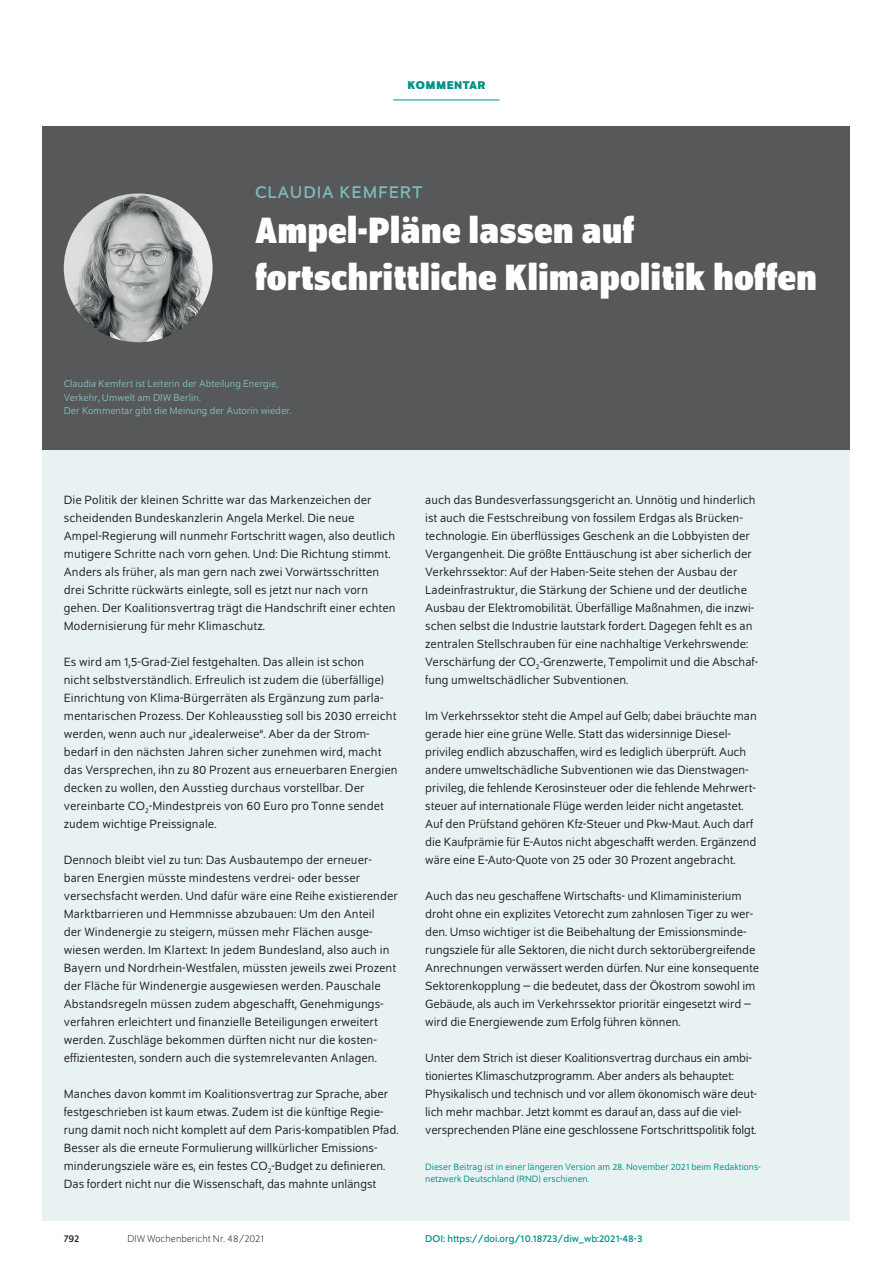
<style>
.page{position:relative;width:893px;height:1263px;background:#fff}
.page>*{position:absolute;margin:0;border:0;box-sizing:border-box;transform-origin:0 0}
.t1{font:700 semi-condensed 39px/46.8px "Schumpeter";color:#fff}
.t2{font:18px "Schumpeter";letter-spacing:.05em;color:#7fbbba}
.t3{font:12.75px/18px "Schumpeter Blond";color:#231f20}
.t4{font:700 12px "Schumpeter";letter-spacing:.04em;color:#009188}
.t5{font:10.5px/13.5px "Schumpeter Blond";color:#7fbbba}
.t6{font:10.5px "Schumpeter";color:#009188}
.t7{font:300 10.5px "Schumpeter";color:#231f20}
.t8{font:10.5px "Schumpeter";color:#231f20}
.t9{font:9.75px/11.7px "Schumpeter Blond";color:#009188}
</style>
<div class="page">
<div style="left:43px;top:126px;width:807px;height:324px;background:#57585a"></div>
<hr style="left:393px;top:100px;width:107px;height:1px;background:#009188">
<img style="left:64px;top:193px;width:149px;height:149px;border-radius:74px">
<div style="left:43px;top:450px;width:807px;height:770px;background:#e9f2f2"></div>
<p class="t4" style="left:407px;top:79px;width:80px">KOMMENTAR</p>
<h2 class="t2" style="left:255px;top:183px;width:169px">CLAUDIA KEMFERT</h2>
<h1 class="t1" style="left:255px;top:207px;width:563px">Ampel-Pläne lassen auf fortschrittliche Klimapolitik hoffen</h1>
<p class="t5" style="left:64px;top:377px;width:229px">Claudia Kemfert ist Leiterin der Abteilung Energie,<br>Verkehr, Umwelt am DIW Berlin.<br>Der Kommentar gibt die Meinung der Autorin wieder.</p>
<p class="t3" style="left:64px;top:491px;width:333px">Die Politik der kleinen Schritte war das Markenzeichen der scheidenden Bundeskanzlerin Angela Merkel. Die neue Ampel-Regierung will nunmehr Fortschritt wagen, also deutlich mutigere Schritte nach vorn gehen. Und: Die Richtung stimmt.<br>Anders als früher, als man gern nach zwei Vorwärtsschritten drei Schritte rückwärts einlegte, soll es jetzt nur nach vorn gehen. Der Koalitionsvertrag trägt die Handschrift einer echten Modernisierung für mehr Klimaschutz.</p>
<p class="t3" style="left:64px;top:653px;width:335px">Es wird am 1,5-Grad-Ziel festgehalten. Das allein ist schon<br>nicht selbstverständlich. Erfreulich ist zudem die (überfällige)<br>Einrichtung von Klima-Bürgerräten als Ergänzung zum parla&shy;mentarischen Prozess. Der Kohleausstieg soll bis 2030 erreicht werden, wenn auch nur „idealerweise“. Aber da der Strom&shy;bedarf in den nächsten Jahren sicher zunehmen wird, macht das Versprechen, ihn zu 80 Prozent aus erneuerbaren Energien decken zu wollen, den Ausstieg durchaus vorstellbar. Der vereinbarte CO<sub>2</sub>-Mindestpreis von 60 Euro pro Tonne sendet zudem wichtige Preissignale.</p>
<p class="t3" style="left:64px;top:851px;width:336px">Dennoch bleibt viel zu tun: Das Ausbautempo der erneuer&shy;baren Energien müsste mindestens verdrei- oder besser versechsfacht werden. Und dafür wäre eine Reihe existierender Marktbarrieren und Hemmnisse abzubauen: Um den Anteil<br>der Windenergie zu steigern, müssen mehr Flächen ausge&shy;wiesen werden. Im Klartext: In jedem Bundesland, also auch in Bayern und Nordrhein-Westfalen, müssten jeweils zwei Prozent der Fläche für Windenergie ausgewiesen werden. Pauschale Abstandsregeln müssen zudem abgeschafft, Genehmigungs&shy;verfahren erleichtert und finanzielle Beteiligungen erweitert werden. Zuschläge bekommen dürften nicht nur die kosten&shy;effizientesten, sondern auch die systemrelevanten Anlagen.</p>
<p class="t3" style="left:64px;top:1085px;width:336px">Manches davon kommt im Koalitionsvertrag zur Sprache, aber festgeschrieben ist kaum etwas. Zudem ist die künftige Regie&shy;rung damit noch nicht komplett auf dem Paris-kompatiblen Pfad.<br>Besser als die erneute Formulierung willkürlicher Emissions&shy;minderungsziele wäre es, ein festes CO<sub>2</sub>-Budget zu definieren.<br>Das fordert nicht nur die Wissenschaft, das mahnte unlängst</p>
<p class="t3" style="left:425px;top:491px;width:334px">auch das Bundesverfassungsgericht an. Unnötig und hinderlich ist auch die Festschreibung von fossilem Erdgas als Brücken&shy;technologie. Ein überflüssiges Geschenk an die Lobbyisten der Vergangenheit. Die größte Enttäuschung ist aber sicherlich der Verkehrssektor: Auf der Haben-Seite stehen der Ausbau der Ladeinfrastruktur, die Stärkung der Schiene und der deutliche Ausbau der Elektromobilität. Überfällige Maßnahmen, die inzwi&shy;schen selbst die Industrie lautstark fordert. Dagegen fehlt es an zentralen Stellschrauben für eine nachhaltige Verkehrswende:<br>Verschärfung der CO<sub>2</sub>-Grenzwerte, Tempolimit und die Abschaf&shy;fung umweltschädlicher Subventionen.</p>
<p class="t3" style="left:425px;top:707px;width:333px">Im Verkehrssektor steht die Ampel auf Gelb; dabei bräuchte man gerade hier eine grüne Welle. Statt das widersinnige Diesel&shy;privileg endlich abzuschaffen, wird es lediglich überprüft. Auch andere umweltschädliche Subventionen wie das Dienstwagen&shy;privileg, die fehlende Kerosinsteuer oder die fehlende Mehrwert&shy;steuer auf internationale Flüge werden leider nicht angetastet.<br>Auf den Prüfstand gehören Kfz-Steuer und Pkw-Maut. Auch darf die Kaufprämie für E-Autos nicht abgeschafft werden. Ergänzend wäre eine E-Auto-Quote von 25 oder 30 Prozent angebracht.</p>
<p class="t3" style="left:425px;top:887px;width:336px">Auch das neu geschaffene Wirtschafts- und Klimaministerium droht ohne ein explizites Vetorecht zum zahnlosen Tiger zu wer&shy;den. Umso wichtiger ist die Beibehaltung der Emissionsminde&shy;rungsziele für alle Sektoren, die nicht durch sektorübergreifende Anrechnungen verwässert werden dürfen. Nur eine konsequente Sektorenkopplung – die bedeutet, dass der Ökostrom sowohl im Gebäude, als auch im Verkehrssektor prioritär eingesetzt wird – wird die Energiewende zum Erfolg führen können.</p>
<p class="t3" style="left:425px;top:1049px;width:333px">Unter dem Strich ist dieser Koalitionsvertrag durchaus ein ambi&shy;tioniertes Klimaschutzprogramm. Aber anders als behauptet:<br>Physikalisch und technisch und vor allem ökonomisch wäre deut&shy;lich mehr machbar. Jetzt kommt es darauf an, dass auf die viel&shy;versprechenden Pläne eine geschlossene Fortschrittspolitik folgt.</p>
<p class="t9" style="left:425px;top:1161px;width:337px">Dieser Beitrag ist in einer längeren Version am 28. November 2021 beim Redaktions&shy;netzwerk Deutschland (RND) erschienen.</p>
<p class="t8" style="left:64px;top:1233px;width:17px">792</p>
<p class="t7" style="left:128px;top:1234px;width:138px">DIW Wochenbericht Nr. 48/2021</p>
<p class="t6" style="left:425px;top:1233px;width:219px">DOI: https://doi.org/10.18723/diw_wb:2021-48-3</p>
</div>
